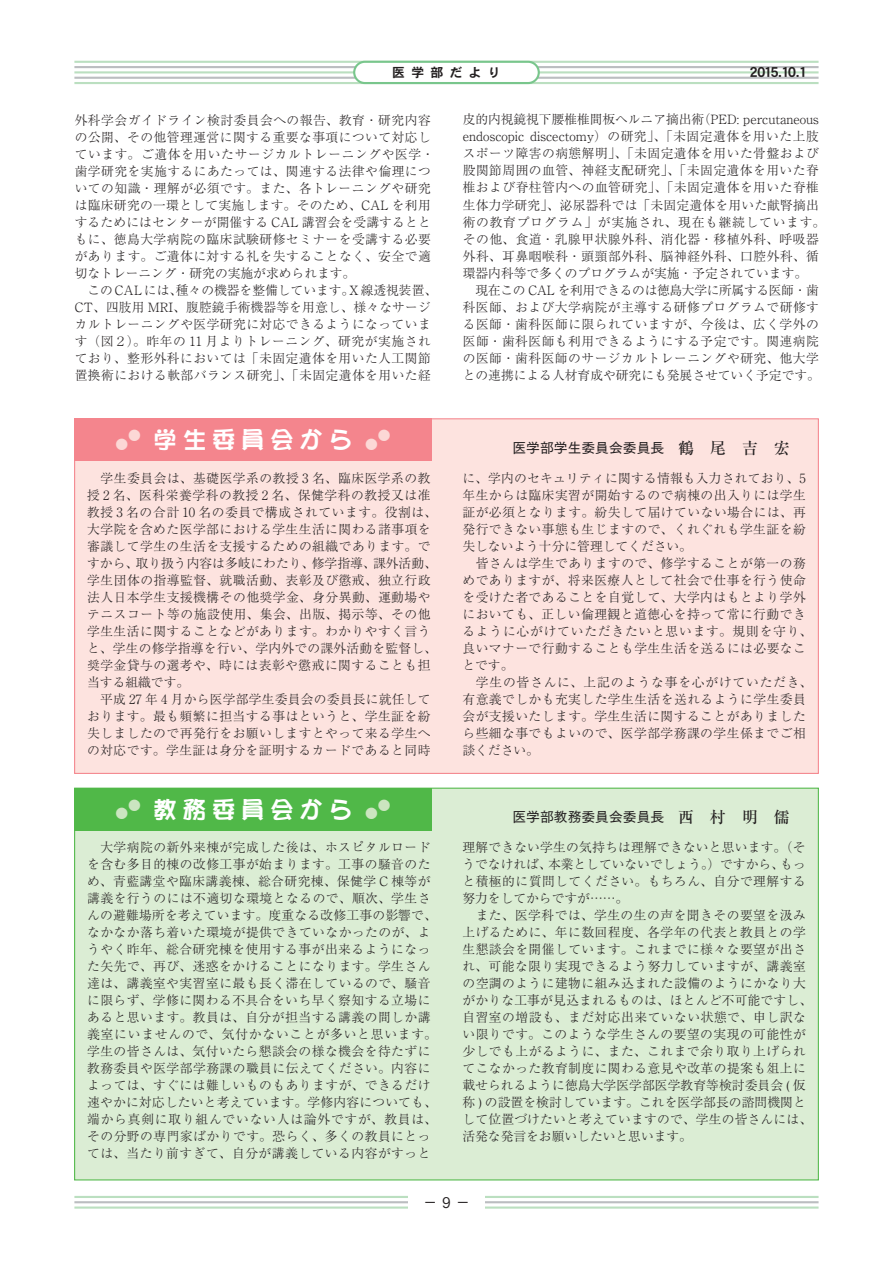
<style>
.page{position:relative;width:893px;height:1263px;background:#fff}
.page>*{position:absolute;margin:0;border:0;box-sizing:border-box;transform-origin:0 0}
.t1{font:23.4px "DFPOP1 Std W9 90 msp RKSJ H";letter-spacing:.25em;color:#fff}
.t2{font:14.85px "Tsuku Go Pro M 90 msp RKSJ H";color:#231f20}
.t3{font:13.8px "Tsuku Go Pro D 90 msp RKSJ H";color:#231f20}
.t4{font:13.8px "DFHS Gothic Std W7 90 msp RKSJ H";letter-spacing:-.515em;color:#231f20}
.t5{font:12.75px/17px "Ryumin Pr 6 Light 90 msp RKSJ H";letter-spacing:.04em;color:#231f20}
.t6{font:12.75px "DFHS Gothic Std W7 90 msp RKSJ H";letter-spacing:.5em;color:#231f20}
.t7{font:12.75px "DFPOP1 Std W9 90 msp RKSJ H";color:#fcd8d6}
.t8{font:12.75px "DFPOP1 Std W9 90 msp RKSJ H";color:#cbe5c0}
.s1{font-size:12.75px;color:#fcd8d6}
.s2{font-family:"Ryumin Pr 6 Medium 90 msp RKSJ H";font-size:15.9px}
.s3{font-size:12.75px;color:#cbe5c0}
</style>
<div class="page">
<div style="left:75px;top:419px;width:743px;height:354px;background:#fde3df"></div>
<div style="left:74px;top:419px;width:358px;height:42px;background:#f4858d"></div>
<div style="left:75px;top:788px;width:743px;height:392px;background:#dbedd4"></div>
<div style="left:74px;top:788px;width:358px;height:42px;background:#50b848"></div>
<hr style="left:74px;top:61px;width:744px;height:2px;background:#bbdfc0">
<hr style="left:74px;top:66px;width:744px;height:2px;background:#bbbdc0">
<hr style="left:74px;top:71px;width:744px;height:2px;background:#bbdfc0">
<hr style="left:74px;top:77px;width:744px;height:2px;background:#bbbdc0">
<hr style="left:74px;top:82px;width:744px;height:2px;background:#bbdfc0">
<div style="left:354px;top:62px;width:185px;height:21px;background:#fff;border-radius:11px"></div>
<div style="left:353px;top:61px;width:187px;height:23px;border:2px solid #79c68c;border-radius:11px"></div>
<hr style="left:74px;top:1196px;width:744px;height:2px;background:#bbdfc0">
<hr style="left:74px;top:1207px;width:744px;height:2px;background:#bbdfc0">
<hr style="left:74px;top:1201px;width:744px;height:2px;background:#bbbdc0">
<div style="left:408px;top:1192px;width:77px;height:21px;background:#fff"></div>
<p class="t6" style="left:392px;top:67px;width:110px">医学部だより</p>
<p class="t4" style="left:747px;top:67px;width:65px">２０１５．１０．１</p>
<p class="t5" style="left:75px;top:113px;width:364px">外科学会ガイドライン検討委員会への報告、教育・研究内容の公開、その他管理運営に関する重要な事項について対応しています。ご遺体を用いたサージカルトレーニングや医学・歯学研究を実施するにあたっては、関連する法律や倫理についての知識・理解が必須です。また、各トレーニングや研究は臨床研究の一環として実施します。そのため、CAL を利用するためにはセンターが開催する CAL 講習会を受講するとともに、徳島大学病院の臨床試験研修セミナーを受講する必要があります。ご遺体に対する礼を失することなく、安全で適切なトレーニング・研究の実施が求められます。<br>　このCALには、種々の機器を整備しています。X線透視装置、<br>CT、四肢用 MRI、腹腔鏡手術機器等を用意し、様々なサージカルトレーニングや医学研究に対応できるようになっています（図２）。昨年の 11 月よりトレーニング、研究が実施されており、整形外科においては「未固定遺体を用いた人工関節置換術における軟部バランス研究」、「未固定遺体を用いた経</p>
<p class="t5" style="left:463px;top:113px;width:364px">皮的内視鏡視下腰椎椎間板ヘルニア摘出術（PED: percutaneous endoscopic discectomy）の研究」、「未固定遺体を用いた上肢スポーツ障害の病態解明」、「未固定遺体を用いた骨盤および股関節周囲の血管、神経支配研究」、「未固定遺体を用いた脊椎および脊柱管内への血管研究」、「未固定遺体を用いた脊椎生体力学研究」、泌尿器科では「未固定遺体を用いた献腎摘出術の教育プログラム」が実施され、現在も継続しています。その他、食道・乳腺甲状腺外科、消化器・移植外科、呼吸器外科、耳鼻咽喉科・頭頸部外科、脳神経外科、口腔外科、循環器内科等で多くのプログラムが実施・予定されています。<br>　現在この CAL を利用できるのは徳島大学に所属する医師・歯科医師、および大学病院が主導する研修プログラムで研修する医師・歯科医師に限られていますが、今後は、広く学外の医師・歯科医師も利用できるようにする予定です。関連病院の医師・歯科医師のサージカルトレーニングや研究、他大学との連携による人材育成や研究にも発展させていく予定です。</p>
<h1 class="t1" style="left:128px;top:431px;width:251px"><sup>●</sup> 学生委員会から <span class="s1">●</span></h1>
<p class="t7" style="left:378px;top:431px;width:14px">●</p>
<p class="t7" style="left:115px;top:439px;width:14px">●</p>
<p class="t3" style="left:512px;top:443px;width:295px">医学部学生委員会委員長 <span class="s2">鶴　尾　吉　宏　</span></p>
<p class="t5" style="left:87px;top:471px;width:351px">　学生委員会は、基礎医学系の教授 3 名、臨床医学系の教授 2 名、医科栄養学科の教授 2 名、保健学科の教授又は准教授 3 名の合計 10 名の委員で構成されています。役割は、大学院を含めた医学部における学生生活に関わる諸事項を審議して学生の生活を支援するための組織であります。ですから、取り扱う内容は多岐にわたり、修学指導、課外活動、学生団体の指導監督、就職活動、表彰及び懲戒、独立行政法人日本学生支援機構その他奨学金、身分異動、運動場やテニスコート等の施設使用、集会、出版、掲示等、その他学生生活に関することなどがあります。わかりやすく言うと、学生の修学指導を行い、学内外での課外活動を監督し、奨学金貸与の選考や、時には表彰や懲戒に関することも担当する組織です。<br>　平成 27 年 4 月から医学部学生委員会の委員長に就任しております。最も頻繁に担当する事はというと、学生証を紛失しましたので再発行をお願いしますとやって来る学生への対応です。学生証は身分を証明するカードであると同時</p>
<p class="t5" style="left:462px;top:471px;width:351px">に、学内のセキュリティに関する情報も入力されており、5年生からは臨床実習が開始するので病棟の出入りには学生証が必須となります。紛失して届けていない場合には、再発行できない事態も生じますので、くれぐれも学生証を紛失しないよう十分に管理してください。<br>　皆さんは学生でありますので、修学することが第一の務めでありますが、将来医療人として社会で仕事を行う使命を受けた者であることを自覚して、大学内はもとより学外においても、正しい倫理観と道徳心を持って常に行動できるように心がけていただきたいと思います。規則を守り、良いマナーで行動することも学生生活を送るには必要なことです。<br>　学生の皆さんに、上記のような事を心がけていただき、有意義でしかも充実した学生生活を送れるように学生委員会が支援いたします。学生生活に関することがありましたら些細な事でもよいので、医学部学務課の学生係までご相談ください。</p>
<h1 class="t1" style="left:128px;top:800px;width:251px"><sup>●</sup> 教務委員会から <span class="s3">●</span></h1>
<p class="t8" style="left:378px;top:800px;width:14px">●</p>
<p class="t8" style="left:115px;top:808px;width:14px">●</p>
<p class="t3" style="left:512px;top:812px;width:295px">医学部教務委員会委員長 <span class="s2">西　村　明　儒　</span></p>
<p class="t5" style="left:87px;top:841px;width:351px">　大学病院の新外来棟が完成した後は、ホスピタルロードを含む多目的棟の改修工事が始まります。工事の騒音のため、青藍講堂や臨床講義棟、総合研究棟、保健学 C 棟等が講義を行うのには不適切な環境となるので、順次、学生さんの避難場所を考えています。度重なる改修工事の影響で、なかなか落ち着いた環境が提供できていなかったのが、ようやく昨年、総合研究棟を使用する事が出来るようになった矢先で、再び、迷惑をかけることになります。学生さん達は、講義室や実習室に最も長く滞在しているので、騒音に限らず、学修に関わる不具合をいち早く察知する立場にあると思います。教員は、自分が担当する講義の間しか講義室にいませんので、気付かないことが多いと思います。学生の皆さんは、気付いたら懇談会の様な機会を待たずに教務委員や医学部学務課の職員に伝えてください。内容によっては、すぐには難しいものもありますが、できるだけ速やかに対応したいと考えています。学修内容についても、端から真剣に取り組んでいない人は論外ですが、教員は、その分野の専門家ばかりです。恐らく、多くの教員にとっては、当たり前すぎて、自分が講義している内容がすっと</p>
<p class="t5" style="left:462px;top:841px;width:351px">理解できない学生の気持ちは理解できないと思います。（そうでなければ、本業としていないでしょう。）ですから、もっと積極的に質問してください。もちろん、自分で理解する努力をしてからですが……。<br>　また、医学科では、学生の生の声を聞きその要望を汲み上げるために、年に数回程度、各学年の代表と教員との学生懇談会を開催しています。これまでに様々な要望が出され、可能な限り実現できるよう努力していますが、講義室の空調のように建物に組み込まれた設備のようにかなり大がかりな工事が見込まれるものは、ほとんど不可能ですし、自習室の増設も、まだ対応出来ていない状態で、申し訳ない限りです。このような学生さんの要望の実現の可能性が少しでも上がるように、また、これまで余り取り上げられてこなかった教育制度に関わる意見や改革の提案も俎上に載せられるように徳島大学医学部医学教育等検討委員会 ( 仮称 ) の設置を検討しています。これを医学部長の諮問機関として位置づけたいと考えていますので、学生の皆さんには、活発な発言をお願いしたいと思います。</p>
<p class="t2" style="left:423px;top:1197px;width:49px">－ 9 －</p>
</div>
